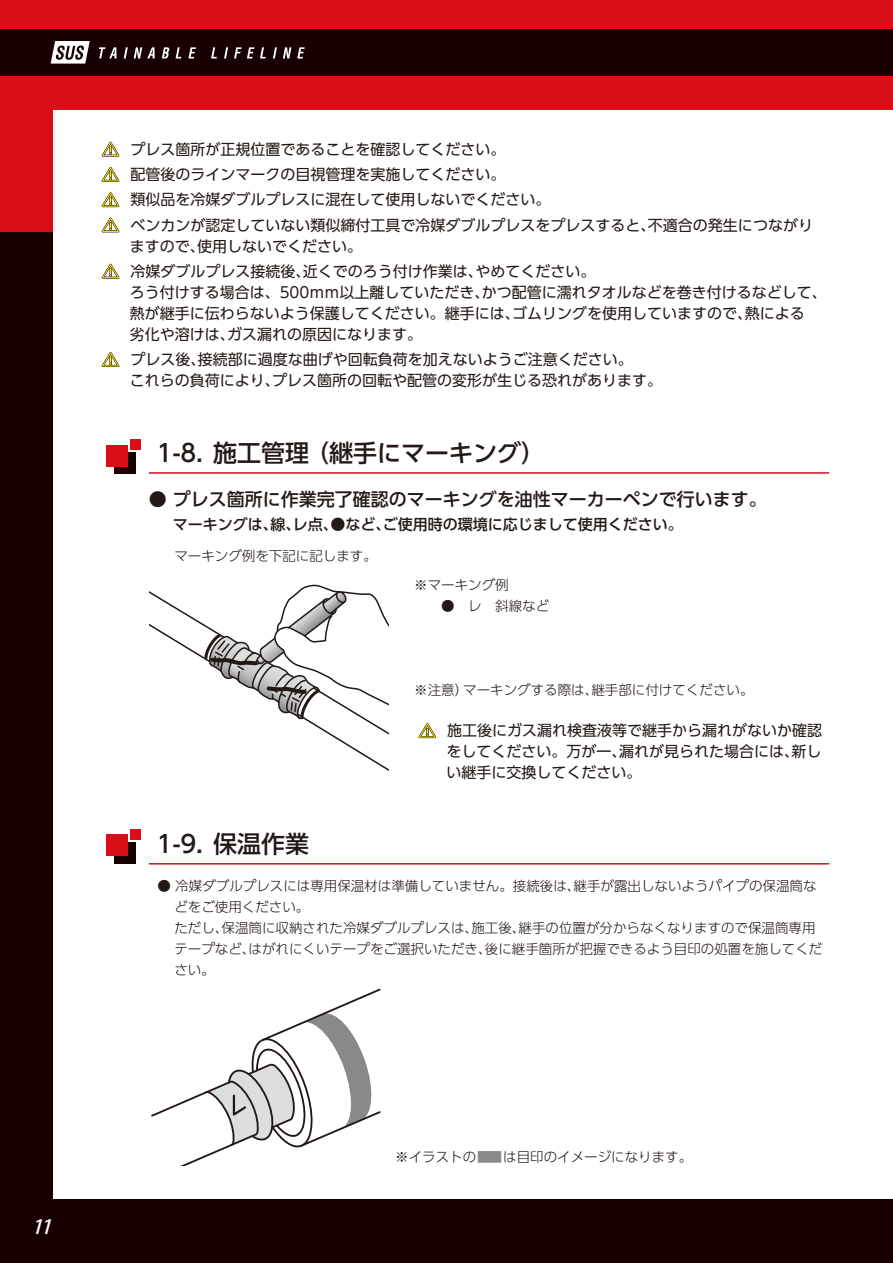
<style>
.page{position:relative;width:893px;height:1263px;background:#d80e19}
.page>*{position:absolute;margin:0;border:0;box-sizing:border-box;transform-origin:0 0}
.t1{font:500 24px "UD Shin Go Pro";color:#231916}
.t2{font:italic 500 19.5px "Koz Go Pro";color:#fff}
.t3{font:500 18px "UD Shin Go Pro";color:#231916}
.t4{font:15px/21px "UD Shin Go Pro";color:#231916}
.t5{font:500 15px "UD Shin Go Pro";color:#231916}
.t6{font:300 13.5px/21px "UD Shin Go Pro";color:#231916}
.s1{font-size:18px}
.s2{color:#898989}
</style>
<div class="page">
<div style="left:0;top:232px;width:893px;height:1031px;background:#190000"></div>
<div style="left:0;top:29px;width:893px;height:47px;background:#190000"></div>
<div style="left:53px;top:111px;width:840px;height:1088px;background:#fff"></div>
<svg style="left:51px;top:41px;width:39px;height:23px"></svg>
<svg style="left:99px;top:47px;width:17px;height:11px"></svg>
<svg style="left:124px;top:47px;width:4px;height:11px"></svg>
<svg style="left:134px;top:47px;width:21px;height:11px"></svg>
<svg style="left:162px;top:47px;width:7px;height:11px"></svg>
<svg style="left:176px;top:47px;width:5px;height:11px"></svg>
<svg style="left:188px;top:47px;width:8px;height:11px"></svg>
<svg style="left:211px;top:47px;width:6px;height:11px"></svg>
<svg style="left:224px;top:47px;width:4px;height:11px"></svg>
<svg style="left:234px;top:47px;width:20px;height:11px"></svg>
<svg style="left:260px;top:47px;width:6px;height:11px"></svg>
<svg style="left:273px;top:47px;width:4px;height:11px"></svg>
<svg style="left:283px;top:47px;width:8px;height:11px"></svg>
<svg style="left:297px;top:47px;width:8px;height:11px"></svg>
<svg style="left:102px;top:142px;width:18px;height:15px"></svg>
<svg style="left:102px;top:167px;width:18px;height:15px"></svg>
<svg style="left:102px;top:192px;width:18px;height:15px"></svg>
<svg style="left:102px;top:217px;width:18px;height:16px"></svg>
<svg style="left:102px;top:264px;width:18px;height:15px"></svg>
<svg style="left:102px;top:352px;width:18px;height:15px"></svg>
<svg style="left:150px;top:584px;width:239px;height:187px"></svg>
<svg style="left:151px;top:988px;width:230px;height:177px"></svg>
<hr style="left:149px;top:472px;width:680px;height:2px;background:#d80e19">
<div style="left:114px;top:452px;width:22px;height:22px;background:#190000"></div>
<div style="left:106px;top:445px;width:22px;height:21px;background:#d80e19"></div>
<div style="left:131px;top:440px;width:10px;height:10px;background:#d80e19"></div>
<hr style="left:149px;top:863px;width:680px;height:1px;background:#d80e19">
<div style="left:114px;top:842px;width:22px;height:21px;background:#190000"></div>
<div style="left:106px;top:834px;width:22px;height:22px;background:#d80e19"></div>
<div style="left:131px;top:829px;width:10px;height:10px;background:#d80e19"></div>
<svg style="left:418px;top:723px;width:18px;height:15px"></svg>
<h2 class="t2" style="left:31px;top:1214px;width:28px">11</h2>
<p class="t4" style="left:130px;top:136px;width:684px;line-height:25.2px">プレス箇所が正規位置であることを確認してください。<br>配管後のラインマークの目視管理を実施してください。<br>類似品を冷媒ダブルプレスに混在して使用しないでください。<br>ベンカンが認定していない類似締付工具で冷媒ダブルプレスをプレスすると、不適合の発生につながり</p>
<p class="t4" style="left:130px;top:233px;width:467px;line-height:25.2px">ますので、使用しないでください。<br>冷媒ダブルプレス接続後、近くでのろう付け作業は、やめてください。</p>
<p class="t4" style="left:130px;top:281px;width:699px">ろう付けする場合は、500ｍｍ以上離していただき、かつ配管に濡れタオルなどを巻き付けるなどして、熱が継手に伝わらないよう保護してください。継手には、ゴムリングを使用していますので、熱による<br>劣化や溶けは、ガス漏れの原因になります。</p>
<p class="t4" style="left:130px;top:348px;width:534px">プレス後、接続部に過度な曲げや回転負荷を加えないようご注意ください。<br>これらの負荷により、プレス箇所の回転や配管の変形が生じる恐れがあります。</p>
<h1 class="t1" style="left:157px;top:434px;width:390px">1-8．施工管理 （継手にマーキング）</h1>
<p class="t3" style="left:149px;top:484px;width:619px">● プレス箇所に作業完了確認のマーキングを油性マーカーペンで行います。</p>
<p class="t5" style="left:155px;top:512px;width:529px"><span class="s1">　</span>マーキングは、線、レ点、●など、ご使用時の環境に応じまして使用ください。</p>
<p class="t6" style="left:174px;top:545px;width:204px">マーキング例を下記に記します。</p>
<p class="t6" style="left:414px;top:574px;width:136px">※マーキング例<br>　　●　レ　斜線など</p>
<p class="t6" style="left:414px;top:679px;width:341px">※注意）マーキングする際は、継手部に付けてください。</p>
<h1 class="t1" style="left:157px;top:824px;width:154px">1-9．保温作業</h1>
<p class="t4" style="left:446px;top:720px;width:377px;text-align:justify">施工後にガス漏れ検査液等で継手から漏れがないか確認をしてください。万が一、漏れが見られた場合には、新しい継手に交換してください。</p>
<p class="t6" style="left:174px;top:875px;width:650px;text-indent:-17px">● 冷媒ダブルプレスには専用保温材は準備していません。接続後は、継手が露出しないようパイプの保温筒などをご使用ください。<br>ただし、保温筒に収納された冷媒ダブルプレスは、施工後、継手の位置が分からなくなりますので保温筒専用テープなど、はがれにくいテープをご選択いただき、後に継手箇所が把握できるよう目印の処置を施してください。</p>
<p class="t6" style="left:395px;top:1146px;width:298px">※イラストの<span class="s2">■</span>は目印のイメージになります。</p>
</div>
